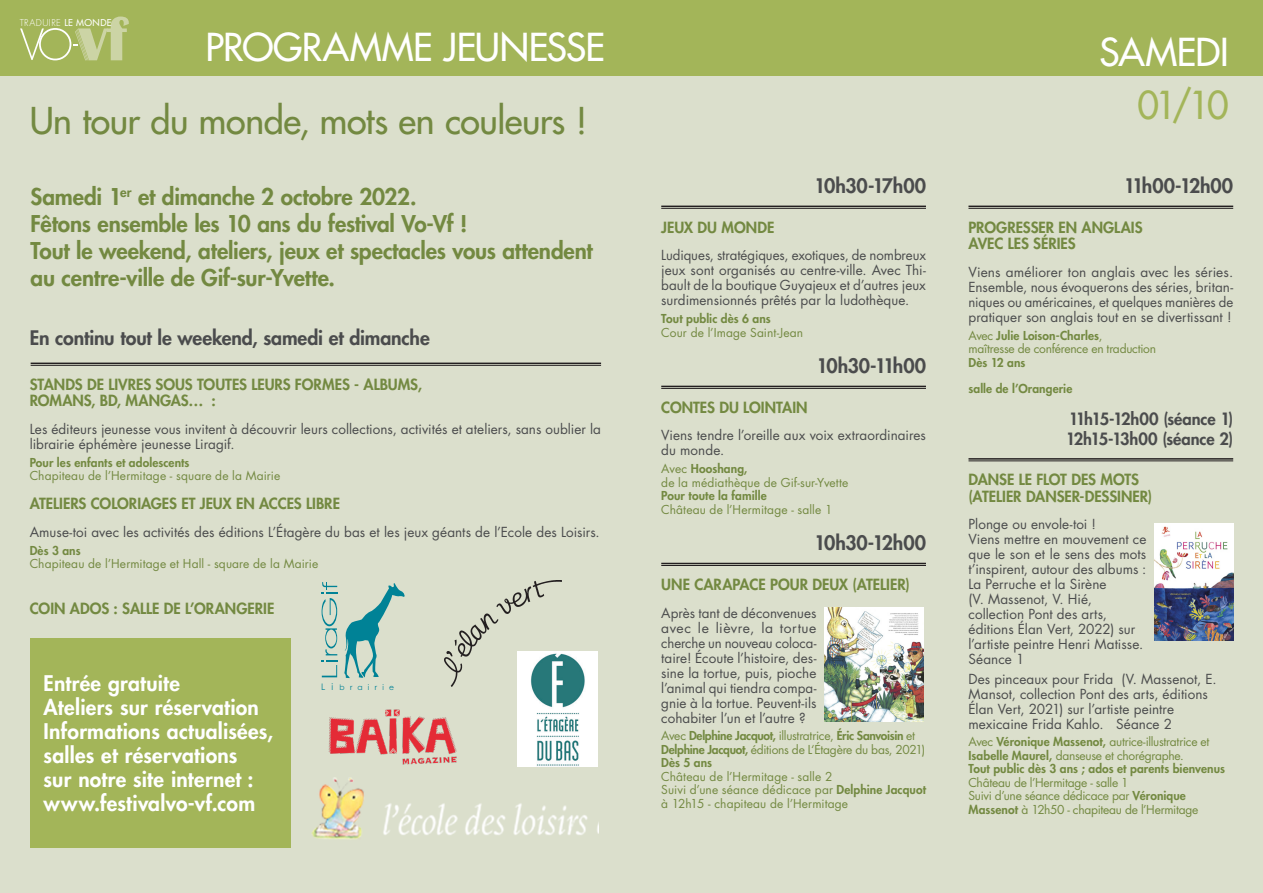
<style>
.page{position:relative;width:1263px;height:893px;background:#fff}
.page>*{position:absolute;margin:0;border:0;box-sizing:border-box;transform-origin:0 0}
.t1{font:500 37.5px "Futura Std";letter-spacing:-.015em;color:#fff}
.t2{font:500 37.5px "Futura Std";color:#a3b559}
.titre_conference{font:500 36px "Futura Std";letter-spacing:-.01em;color:#738941}
.titre_conference-2{font:800 22.5px/27px "Futura Std";letter-spacing:-.01em;color:#738941}
.t3{font:800 21px/24px "Futura Std";letter-spacing:.01em;color:#fff}
.t4{font:800 19.5px "Futura Std";letter-spacing:-.01em;color:#4b4c4d}
.t5{font:800 16.5px/19.8px "Futura Std";letter-spacing:-.005em;color:#4b4c4d}
.titre_conference-3{font:800 15px/16.5px "Futura Std";color:#738941}
.texte_courant{font:13.5px/15px "Futura Std";letter-spacing:.005em;color:#4b4c4d}
.animé_par{font:12px/13.5px "Futura Std";letter-spacing:-.005em;color:#738941}
.animé_par-2{font:800 12px "Futura Std";letter-spacing:.01em;color:#738941}
.t6{font:300 9.3px "Futura Std";letter-spacing:.05em;color:#fff}
.t7{font:7.65px "Century Gothic Std";letter-spacing:.695em;color:#008296}
.s1{font-weight:500}
.s2{font-weight:800}
.s3{font-size:9px}
</style>
<div class="page">
<div style="left:0;top:0;width:1263px;height:77px;background:#a3b559"></div>
<div style="left:631px;top:77px;width:632px;height:816px;background:#dbdfcc"></div>
<div style="left:0;top:77px;width:631px;height:816px;background:#dbdfcc"></div>
<hr style="left:31px;top:363px;width:570px;height:1px;background:#231f20">
<hr style="left:31px;top:365px;width:570px;height:1px;background:#231f20">
<hr style="left:661px;top:206px;width:265px;height:1px;background:#231f20">
<hr style="left:661px;top:208px;width:265px;height:1px;background:#231f20">
<hr style="left:661px;top:386px;width:265px;height:1px;background:#231f20">
<hr style="left:661px;top:388px;width:265px;height:1px;background:#231f20">
<hr style="left:661px;top:563px;width:265px;height:1px;background:#231f20">
<hr style="left:661px;top:565px;width:265px;height:1px;background:#231f20">
<svg style="left:20px;top:17px;width:109px;height:43px"></svg>
<img style="left:825px;top:608px;width:99px;height:113px">
<img style="left:1155px;top:523px;width:78px;height:117px">
<hr style="left:968px;top:206px;width:265px;height:1px;background:#231f20">
<hr style="left:968px;top:208px;width:265px;height:1px;background:#231f20">
<hr style="left:968px;top:458px;width:265px;height:2px;background:#231f20">
<hr style="left:968px;top:461px;width:265px;height:1px;background:#231f20">
<svg style="left:322px;top:582px;width:15px;height:95px"></svg>
<svg style="left:344px;top:583px;width:61px;height:95px"></svg>
<img style="left:445px;top:580px;width:117px;height:106px">
<img style="left:518px;top:652px;width:79px;height:114px">
<img style="left:328px;top:709px;width:129px;height:56px">
<img style="left:311px;top:778px;width:287px;height:61px">
<div style="left:30px;top:638px;width:260px;height:209px;background:#a3b559"></div>
<p class="t6" style="left:20px;top:17px;width:93px">TRADUIRE <span class="s1">LE MONDE</span></p>
<p class="t1" style="left:205px;top:24px;width:401px">PROGRAMME JEUNESSE</p>
<p class="titre_conference" style="left:30px;top:98px;width:559px">Un tour du monde, mots en couleurs !</p>
<p class="titre_conference-2" style="left:31px;top:183px;width:564px">Samedi 1<sup>er</sup> et dimanche 2 octobre 2022.<br>Fêtons ensemble les 10 ans du festival Vo-Vf !<br>Tout le weekend, ateliers, jeux et spectacles vous attendent au centre-ville de Gif-sur-Yvette.</p>
<p class="t4" style="left:30px;top:325px;width:402px">En continu tout le weekend, samedi et dimanche</p>
<p class="titre_conference-3" style="left:30px;top:376px;width:394px">STANDS DE LIVRES SOUS TOUTES LEURS FORMES - ALBUMS,<br>ROMANS, BD, MANGAS… :</p>
<p class="texte_courant" style="left:30px;top:421px;width:573px">Les éditeurs jeunesse vous invitent à découvrir leurs collections, activités et ateliers, sans oublier la librairie éphémère jeunesse Liragif.</p>
<p class="animé_par" style="left:30px;top:456px;width:252px"><span class="s2">Pour les enfants et adolescents<br></span>Chapiteau de l’Hermitage - square de la Mairie</p>
<p class="titre_conference-3" style="left:30px;top:496px;width:312px">ATELIERS COLORIAGES ET JEUX EN ACCES LIBRE</p>
<p class="texte_courant" style="left:30px;top:525px;width:571px">Amuse-toi avec les activités des éditions L’Étagère du bas et les jeux géants de l’Ecole des Loisirs.</p>
<p class="animé_par" style="left:30px;top:544px;width:290px"><span class="s2">Dès 3 ans<br></span>Chapiteau de l’Hermitage et Hall - square de la Mairie</p>
<p class="titre_conference-3" style="left:30px;top:600px;width:246px">COIN ADOS : SALLE DE L’ORANGERIE</p>
<p class="t3" style="left:44px;top:671px;width:138px">Entrée gratuite</p>
<p class="t7" style="left:321px;top:683px;width:74px"><span class="s3">Li</span> brairie</p>
<p class="t3" style="left:44px;top:695px;width:231px">Ateliers sur réservation<br>Informations actualisées, salles et réservations<br>sur notre site internet : www.festivalvo-vf.com</p>
<p class="t4" style="left:814px;top:173px;width:113px">10h30-17h00</p>
<p class="titre_conference-3" style="left:661px;top:219px;width:115px">JEUX DU MONDE</p>
<p class="texte_courant" style="left:661px;top:248px;width:266px;text-align:justify">Ludiques, stratégiques, exotiques, de nombreux jeux sont organisés au centre-ville. Avec Thi&shy;bault de la boutique Guyajeux et d’autres jeux surdimensionnés prêtés par la ludothèque.</p>
<p class="animé_par" style="left:661px;top:312px;width:143px"><span class="s2">Tout public dès 6 ans<br></span>Cour de l’Image Saint-Jean</p>
<p class="t4" style="left:816px;top:353px;width:111px">10h30-11h00</p>
<p class="titre_conference-3" style="left:661px;top:399px;width:148px">CONTES DU LOINTAIN</p>
<p class="texte_courant" style="left:661px;top:428px;width:266px">Viens tendre l’oreille aux voix extraordinaires du monde.</p>
<p class="animé_par" style="left:661px;top:462px;width:189px">Avec <span class="s2">Hooshang,<br></span>de la médiathèque de Gif-sur-Yvette<br><span class="s2">Pour toute la famille<br></span>Château de l’Hermitage - salle 1</p>
<p class="t4" style="left:814px;top:530px;width:113px">10h30-12h00</p>
<p class="titre_conference-3" style="left:661px;top:576px;width:250px">UNE CARAPACE POUR DEUX (ATELIER)</p>
<p class="texte_courant" style="left:661px;top:605px;width:157px;text-align:justify">Après tant de déconvenues avec le lièvre, la tortue cherche un nouveau coloca&shy;taire! Écoute l’histoire, des&shy;sine la tortue, puis, pioche l’animal qui tiendra compa&shy;gnie à la tortue. Peuvent-ils cohabiter l’un et l’autre ?</p>
<p class="animé_par" style="left:661px;top:729px;width:266px">Avec <span class="s2">Delphine Jacquot,</span> illustratrice, <span class="s2">Éric Sanvoisin</span> et <span class="s2">Delphine Jacquot,</span> éditions de L‘Étagère du bas, 2021)<br><span class="s2">Dès 5 ans<br></span>Château de l’Hermitage - salle 2<br>Suivi d’une séance dédicace par <span class="s2">Delphine Jacquot </span>à 12h15 - chapiteau de l’Hermitage</p>
<p class="t1" style="left:1099px;top:29px;width:131px">SAMEDI</p>
<p class="t2" style="left:1137px;top:82px;width:93px">01/10</p>
<p class="t4" style="left:1124px;top:173px;width:111px">11h00-12h00</p>
<p class="titre_conference-3" style="left:968px;top:219px;width:176px">PROGRESSER EN ANGLAIS<br>AVEC LES SÉRIES</p>
<p class="texte_courant" style="left:968px;top:265px;width:266px;text-align:justify">Viens améliorer ton anglais avec les séries.<br>Ensemble, nous évoquerons des séries, britan&shy;niques ou américaines, et quelques manières de pratiquer son anglais tout en se divertissant !</p>
<p class="animé_par" style="left:968px;top:329px;width:189px">Avec <span class="s2">Julie Loison-Charles</span>,<br>maîtresse de conférence en traduction<br><span class="s2">Dès 12 ans</span></p>
<p class="animé_par-2" style="left:968px;top:381px;width:105px">salle de l’Orangerie</p>
<p class="t5" style="left:1066px;top:409px;width:169px">11h15-12h00 (séance 1)<br>12h15-13h00 (séance 2)</p>
<p class="titre_conference-3" style="left:968px;top:471px;width:185px">DANSE LE FLOT DES MOTS (ATELIER DANSER-DESSINER)</p>
<p class="texte_courant" style="left:968px;top:517px;width:129px">Plonge ou envole-toi !</p>
<p class="texte_courant" style="left:968px;top:532px;width:179px;text-align:justify">Viens mettre en mouvement ce que le son et le sens des mots t’inspirent, autour des albums :</p>
<p class="texte_courant" style="left:968px;top:577px;width:176px">La Perruche et la Sirène<br>(V. Massenot, V. Hié, collection Pont des arts, éditions Élan Vert, 2022) sur l’artiste peintre Henri Matisse.<br>Séance 1</p>
<p class="texte_courant" style="left:968px;top:671px;width:250px">Des pinceaux pour Frida (V. Massenot, E.<br>Mansot, collection Pont des arts, éditions Élan Vert, 2021) sur l’artiste peintre mexicaine Frida Kahlo. Séance 2</p>
<p class="animé_par" style="left:968px;top:735px;width:258px">Avec <span class="s2">Véronique Massenot,</span> autrice-illustratrice et <span class="s2">Isabelle Maurel,</span> danseuse et chorégraphe.<br><span class="s2">Tout public dès 3 ans ; ados et parents bienvenus </span>Château de l’Hermitage - salle 1<br>Suivi d’une séance dédicace par <span class="s2">Véronique Massenot</span> à 12h50 - chapiteau de l’Hermitage</p>
</div>
